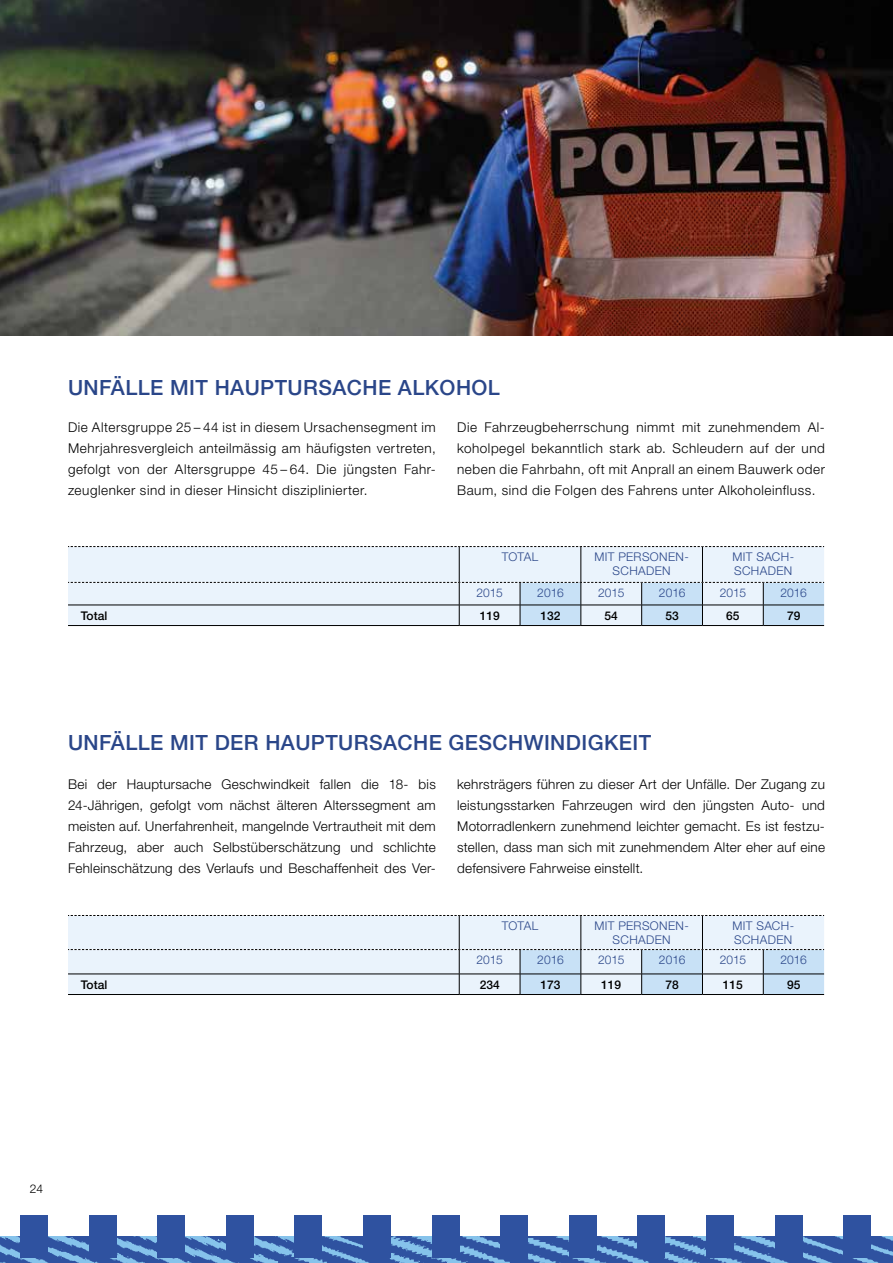
<style>
.page{position:relative;width:893px;height:1263px;background:#fff}
.page>*{position:absolute;margin:0;border:0;box-sizing:border-box;transform-origin:0 0}
.t1{font:500 21px "Helvetica Neue LT Pro";letter-spacing:.02em;color:#2a4689}
.t2{font:300 13.5px/21px "Helvetica Neue LT Pro";letter-spacing:.025em;color:#000;text-align:justify}
.t3{font:300 12px/13.5px "Helvetica Neue LT Pro";letter-spacing:.025em;color:#2a4689;text-align:center}
.t4{font:500 12px "Helvetica Neue LT Pro";color:#000}
.t5{font:300 12px "Helvetica Neue LT Pro";color:#000}
</style>
<div class="page">
<img style="left:0;top:1236px;width:893px;height:27px">
<div style="left:89px;top:1215px;width:27px;height:43px;background:#2f52a0"></div>
<div style="left:775px;top:1215px;width:27px;height:43px;background:#2f52a0"></div>
<div style="left:157px;top:1215px;width:28px;height:43px;background:#2f52a0"></div>
<div style="left:843px;top:1215px;width:28px;height:43px;background:#2f52a0"></div>
<div style="left:20px;top:1215px;width:28px;height:43px;background:#2f52a0"></div>
<div style="left:226px;top:1215px;width:28px;height:43px;background:#2f52a0"></div>
<div style="left:295px;top:1215px;width:27px;height:43px;background:#2f52a0"></div>
<div style="left:363px;top:1215px;width:28px;height:43px;background:#2f52a0"></div>
<div style="left:432px;top:1215px;width:27px;height:43px;background:#2f52a0"></div>
<div style="left:500px;top:1215px;width:28px;height:43px;background:#2f52a0"></div>
<div style="left:569px;top:1215px;width:28px;height:43px;background:#2f52a0"></div>
<div style="left:638px;top:1215px;width:27px;height:43px;background:#2f52a0"></div>
<div style="left:706px;top:1215px;width:28px;height:43px;background:#2f52a0"></div>
<div style="left:68px;top:547px;width:756px;height:35px;background:#eaf3fc"></div>
<svg style="left:68px;top:546px;width:756px;height:1px"></svg>
<hr style="left:68px;top:625px;width:391px;height:1px;background:#000">
<hr style="left:459px;top:625px;width:61px;height:1px;background:#000">
<hr style="left:520px;top:625px;width:61px;height:1px;background:#000">
<hr style="left:581px;top:625px;width:61px;height:1px;background:#000">
<hr style="left:642px;top:625px;width:60px;height:1px;background:#000">
<hr style="left:702px;top:625px;width:61px;height:1px;background:#000">
<hr style="left:763px;top:625px;width:61px;height:1px;background:#000">
<hr style="left:702px;top:547px;width:1px;height:35px;background:#000">
<hr style="left:581px;top:547px;width:1px;height:35px;background:#000">
<hr style="left:459px;top:547px;width:1px;height:35px;background:#000">
<svg style="left:68px;top:582px;width:756px;height:43px;background:#d8e4f0"></svg>
<img style="left:0;top:0;width:893px;height:336px">
<div style="left:68px;top:916px;width:756px;height:33px;background:#eaf3fc"></div>
<svg style="left:68px;top:915px;width:756px;height:1px"></svg>
<hr style="left:68px;top:994px;width:391px;height:1px;background:#000">
<hr style="left:459px;top:994px;width:61px;height:1px;background:#000">
<hr style="left:520px;top:994px;width:61px;height:1px;background:#000">
<hr style="left:581px;top:994px;width:61px;height:1px;background:#000">
<hr style="left:642px;top:994px;width:60px;height:1px;background:#000">
<hr style="left:702px;top:994px;width:61px;height:1px;background:#000">
<hr style="left:763px;top:994px;width:61px;height:1px;background:#000">
<hr style="left:702px;top:916px;width:1px;height:33px;background:#000">
<hr style="left:581px;top:916px;width:1px;height:33px;background:#000">
<hr style="left:459px;top:916px;width:1px;height:33px;background:#000">
<svg style="left:68px;top:949px;width:756px;height:45px;background:#d8e4f0"></svg>
<h1 class="t1" style="left:68px;top:374px;width:433px">UNFÄLLE MIT HAUPTURSACHE ALKOHOL</h1>
<p class="t2" style="left:68px;top:416px;width:369px">Die Altersgruppe 25 – 44 ist in diesem Ursachensegment im Mehrjahresvergleich anteilmässig am häufigsten vertreten, gefolgt von der Altersgruppe 45 – 64. Die jüngsten Fahr&shy;zeuglenker sind in dieser Hinsicht disziplinierter.</p>
<p class="t2" style="left:457px;top:416px;width:369px">Die Fahrzeugbeherrschung nimmt mit zunehmendem Al&shy;koholpegel bekanntlich stark ab. Schleudern auf der und neben die Fahrbahn, oft mit Anprall an einem Bauwerk oder Baum, sind die Folgen des Fahrens unter Alkoholeinfluss.</p>
<p class="t3" style="left:502px;top:550px;width:38px">TOTAL</p>
<p class="t3" style="left:594px;top:550px;width:96px">MIT PERSONEN-<br>SCHADEN</p>
<p class="t3" style="left:732px;top:550px;width:63px;text-align:left">MIT SACH-<br>SCHADEN</p>
<p class="t3" style="left:476px;top:586px;width:28px">2015</p>
<p class="t3" style="left:537px;top:586px;width:28px">2016</p>
<p class="t3" style="left:598px;top:586px;width:28px">2015</p>
<p class="t3" style="left:659px;top:586px;width:28px">2016</p>
<p class="t3" style="left:720px;top:586px;width:28px">2015</p>
<p class="t3" style="left:780px;top:586px;width:28px">2016</p>
<p class="t4" style="left:81px;top:608px;width:28px">Total</p>
<p class="t4" style="left:480px;top:608px;width:22px">119</p>
<p class="t4" style="left:540px;top:608px;width:22px">132</p>
<p class="t4" style="left:605px;top:608px;width:15px">54</p>
<p class="t4" style="left:665px;top:608px;width:15px">53</p>
<p class="t4" style="left:726px;top:608px;width:15px">65</p>
<p class="t4" style="left:787px;top:608px;width:15px">79</p>
<h1 class="t1" style="left:68px;top:729px;width:585px">UNFÄLLE MIT DER HAUPTURSACHE GESCHWINDIGKEIT</h1>
<p class="t2" style="left:68px;top:773px;width:369px">Bei der Hauptursache Geschwindkeit fallen die 18- bis 24-Jährigen, gefolgt vom nächst älteren Alterssegment am meisten auf. Unerfahrenheit, mangelnde Vertrautheit mit dem Fahrzeug, aber auch Selbstüberschätzung und schlichte Fehleinschätzung des Verlaufs und Beschaffenheit des Ver-</p>
<p class="t2" style="left:457px;top:773px;width:369px">kehrsträgers führen zu dieser Art der Unfälle. Der Zugang zu leistungsstarken Fahrzeugen wird den jüngsten Auto- und Motorradlenkern zunehmend leichter gemacht. Es ist festzu&shy;stellen, dass man sich mit zunehmendem Alter eher auf eine defensivere Fahrweise einstellt.</p>
<p class="t3" style="left:502px;top:919px;width:38px">TOTAL</p>
<p class="t3" style="left:594px;top:919px;width:96px">MIT PERSONEN-<br>SCHADEN</p>
<p class="t3" style="left:732px;top:919px;width:63px;text-align:left">MIT SACH-<br>SCHADEN</p>
<p class="t3" style="left:476px;top:953px;width:28px">2015</p>
<p class="t3" style="left:537px;top:953px;width:28px">2016</p>
<p class="t3" style="left:598px;top:953px;width:28px">2015</p>
<p class="t3" style="left:659px;top:953px;width:28px">2016</p>
<p class="t3" style="left:720px;top:953px;width:28px">2015</p>
<p class="t3" style="left:780px;top:953px;width:28px">2016</p>
<p class="t4" style="left:81px;top:977px;width:28px">Total</p>
<p class="t4" style="left:480px;top:977px;width:22px">234</p>
<p class="t4" style="left:540px;top:977px;width:22px">173</p>
<p class="t4" style="left:601px;top:977px;width:22px">119</p>
<p class="t4" style="left:665px;top:977px;width:15px">78</p>
<p class="t4" style="left:723px;top:977px;width:22px">115</p>
<p class="t4" style="left:787px;top:977px;width:15px">95</p>
<p class="t5" style="left:30px;top:1181px;width:15px">24</p>
</div>
